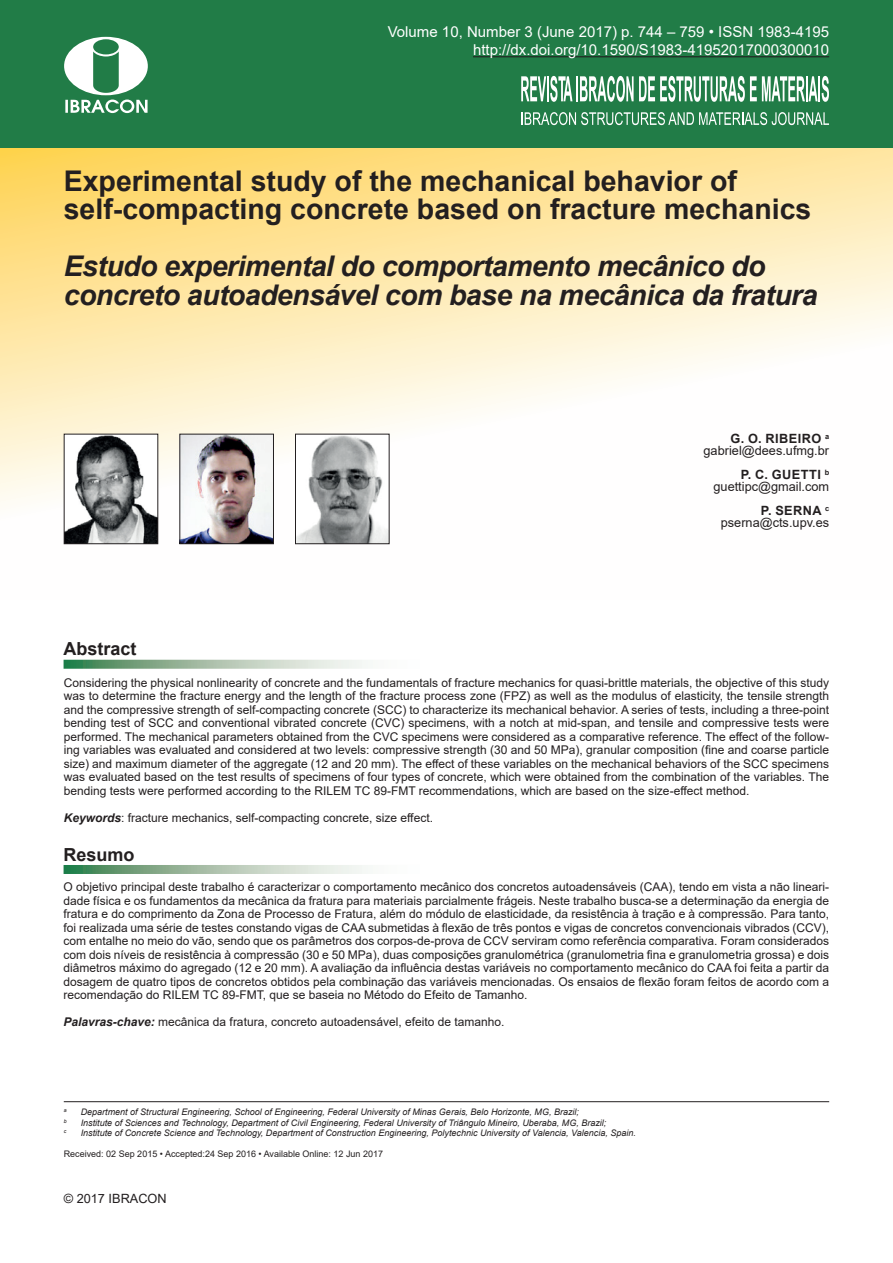
<style>
.page{position:relative;width:893px;height:1263px;background:#fff}
.page>*{position:absolute;margin:0;border:0;box-sizing:border-box;transform-origin:0 0}
.t1{font:italic 700 28.5px/28.5px "Arial";letter-spacing:-.02em;color:#231f20}
.t2{font:700 28.5px/28.5px "Arial";color:#231f20}
.t3{font:700 18px "Arial";color:#231f20}
.t4{font:15px/18px "Arial";color:#fff;text-align:right}
.t5{font:12.75px/12px "Arial";color:#231f20;text-align:right}
.t6{font:12px/13.5px "Arial";color:#231f20;text-align:justify}
.t7{font:italic 9px "Arial";color:#231f20}
.t8{font:9px "Arial";color:#231f20}
.t9{font:italic 5.25px "Arial";color:#231f20}
.s1{font-weight:700}
.s2{font-weight:700;font-style:italic}
</style>
<div class="page">
<svg style="left:0;top:148px;width:893px;height:397px"></svg>
<div style="left:0;top:0;width:893px;height:148px;background:#217c47"></div>
<svg style="left:64px;top:37px;width:84px;height:76px"></svg>
<svg style="left:521px;top:76px;width:51px;height:26px"></svg>
<hr style="left:576px;top:76px;width:2px;height:25px;background:#fff">
<svg style="left:580px;top:76px;width:249px;height:26px"></svg>
<svg style="left:521px;top:112px;width:308px;height:13px"></svg>
<hr style="left:473px;top:56px;width:356px;height:1px;background:#231f20">
<hr style="left:64px;top:1101px;width:765px;height:1px;background:#231f20">
<svg style="left:64px;top:660px;width:299px;height:9px;background:#a4c0a9"></svg>
<svg style="left:64px;top:865px;width:299px;height:9px;background:#a2bfa7"></svg>
<img style="left:66px;top:436px;width:90px;height:106px">
<div style="left:64px;top:434px;width:94px;height:110px;border:1px solid #231f20"></div>
<img style="left:181px;top:436px;width:91px;height:106px">
<div style="left:179px;top:434px;width:95px;height:110px;border:1px solid #231f20"></div>
<img style="left:297px;top:436px;width:90px;height:106px">
<div style="left:295px;top:434px;width:94px;height:110px;border:1px solid #231f20"></div>
<p class="t4" style="left:388px;top:23px;width:443px">Volume 10, Number 3 (June 2017) p. 744 – 759 • ISSN 1983-4195 http://dx.doi.org/10.1590/S1983-41952017000300010</p>
<h1 class="t2" style="left:64px;top:167px;width:749px">Experimental study of the mechanical behavior of self-compacting concrete based on fracture mechanics</h1>
<h1 class="t1" style="left:64px;top:253px;width:755px">Estudo experimental do comportamento mecânico do concreto autoadensável com base na mecânica da fratura</h1>
<h2 class="t3" style="left:64px;top:636px;width:75px">Abstract</h2>
<p class="t5" style="left:704px;top:432px;width:127px"><span class="s1">G. O. RIBEIRO</span> <sup>a </sup>gabriel@dees.ufmg.br</p>
<p class="t5" style="left:713px;top:468px;width:117px"><span class="s1">P. C. GUETTI</span> <sup>b </sup>guettipc@gmail.com</p>
<p class="t5" style="left:721px;top:504px;width:110px"><span class="s1">P. SERNA</span> <sup>c </sup>pserna@cts.upv.es</p>
<p class="t6" style="left:64px;top:675px;width:767px">Considering the physical nonlinearity of concrete and the fundamentals of fracture mechanics for quasi-brittle materials, the objective of this study was to determine the fracture energy and the length of the fracture process zone (FPZ) as well as the modulus of elasticity, the tensile strength and the compressive strength of self-compacting concrete (SCC) to characterize its mechanical behavior. A series of tests, including a three-point bending test of SCC and conventional vibrated concrete (CVC) specimens, with a notch at mid-span, and tensile and compressive tests were performed. The mechanical parameters obtained from the CVC specimens were considered as a comparative reference. The effect of the follow&shy;ing variables was evaluated and considered at two levels: compressive strength (30 and 50 MPa), granular composition (fine and coarse particle size) and maximum diameter of the aggregate (12 and 20 mm). The effect of these variables on the mechanical behaviors of the SCC specimens was evaluated based on the test results of specimens of four types of concrete, which were obtained from the combination of the variables. The bending tests were performed according to the RILEM TC 89-FMT recommendations, which are based on the size-effect method.</p>
<p class="t6" style="left:64px;top:810px;width:371px"><span class="s2">Keywords</span>: fracture mechanics, self-compacting concrete, size effect.</p>
<h2 class="t3" style="left:64px;top:842px;width:73px">Resumo</h2>
<p class="t6" style="left:64px;top:880px;width:767px">O objetivo principal deste trabalho é caracterizar o comportamento mecânico dos concretos autoadensáveis (CAA), tendo em vista a não lineari&shy;dade física e os fundamentos da mecânica da fratura para materiais parcialmente frágeis. Neste trabalho busca-se a determinação da energia de fratura e do comprimento da Zona de Processo de Fratura, além do módulo de elasticidade, da resistência à tração e à compressão. Para tanto, foi realizada uma série de testes constando vigas de CAA submetidas à flexão de três pontos e vigas de concretos convencionais vibrados (CCV), com entalhe no meio do vão, sendo que os parâmetros dos corpos-de-prova de CCV serviram como referência comparativa. Foram considerados com dois níveis de resistência à compressão (30 e 50 MPa), duas composições granulométrica (granulometria fina e granulometria grossa) e dois diâmetros máximo do agregado (12 e 20 mm). A avaliação da influência destas variáveis no comportamento mecânico do CAA foi feita a partir da dosagem de quatro tipos de concretos obtidos pela combinação das variáveis mencionadas. Os ensaios de flexão foram feitos de acordo com a recomendação do RILEM TC 89-FMT, que se baseia no Método do Efeito de Tamanho.</p>
<p class="t6" style="left:64px;top:1015px;width:442px"><span class="s2">Palavras-chave:</span> mecânica da fratura, concreto autoadensável, efeito de tamanho.</p>
<p class="t9" style="left:64px;top:1107px;width:4px">a</p>
<p class="t7" style="left:81px;top:1106px;width:500px">Department of Structural Engineering, School of Engineering, Federal University of Minas Gerais, Belo Horizonte, MG, Brazil;</p>
<p class="t9" style="left:64px;top:1117px;width:4px">b</p>
<p class="t7" style="left:81px;top:1117px;width:527px">Institute of Sciences and Technology, Department of Civil Engineering, Federal University of Triângulo Mineiro, Uberaba, MG, Brazil;</p>
<p class="t9" style="left:64px;top:1128px;width:4px">c</p>
<p class="t7" style="left:81px;top:1127px;width:557px">Institute of Concrete Science and Technology, Department of Construction Engineering, Polytechnic University of Valencia, Valencia, Spain.</p>
<p class="t8" style="left:64px;top:1148px;width:321px">Received: 02 Sep 2015 • Accepted:24 Sep 2016 • Available Online: 12 Jun 2017</p>
<p class="t5" style="left:64px;top:1192px;width:104px">© 2017 IBRACON</p>
</div>
